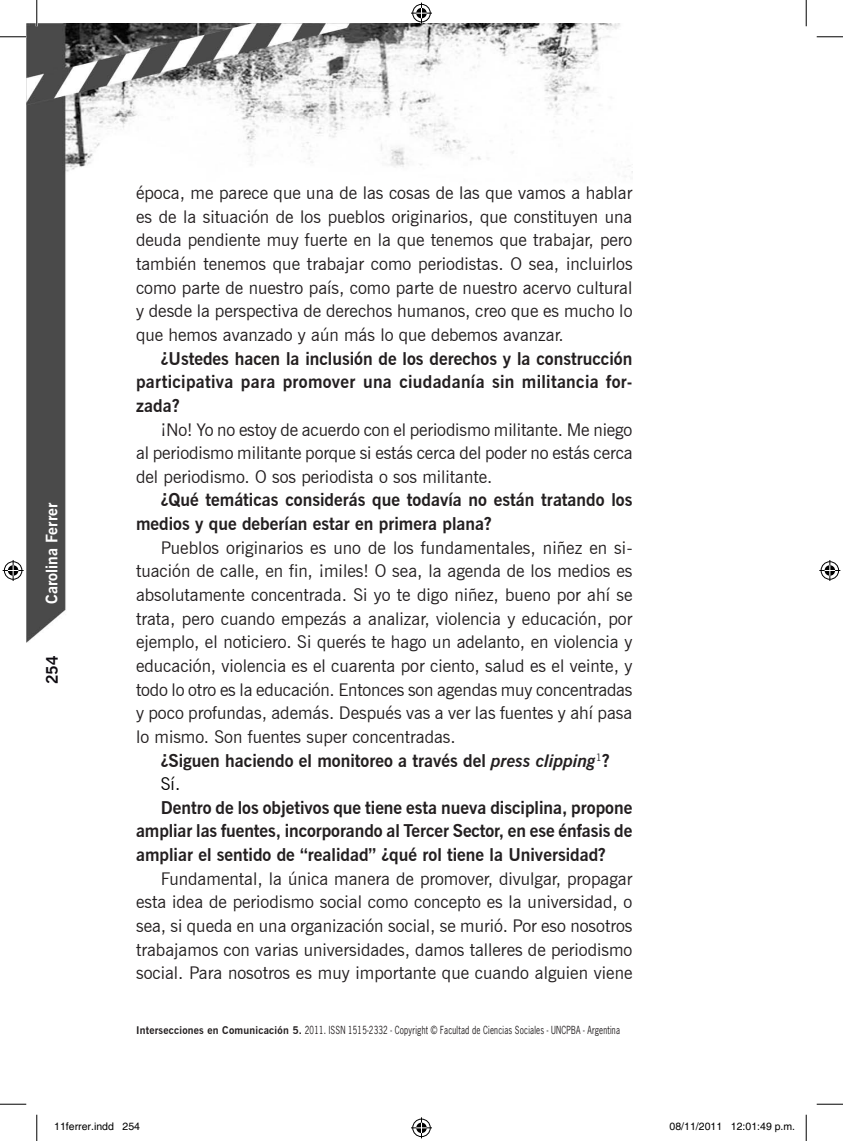
<style>
.page{position:relative;width:843px;height:1141px;background:#fff}
.page>*{position:absolute;margin:0;border:0;box-sizing:border-box;transform-origin:0 0}
.t1{font:17.5px/23.6px "News Gothic BT";color:#231f20;text-align:justify}
.t2{font:700 17.5px/23.6px "News Gothic BT";color:#231f20;text-align:justify}
.t3{font:700 15.75px "News Gothic BT";color:#fff}
.t4{font:700 15.75px "News Gothic BT";color:#0e0b11}
.t5{font:10.5px "News Gothic Cn";letter-spacing:.02em;color:#231f20}
.t6{font:10.5px "Helvetica";color:#000}
.s1{font-style:italic}
.s2{font-weight:400;color:#000}
.s3{font-family:"News Gothic BT";font-weight:700}
</style>
<div class="page">
<img style="left:27px;top:24px;width:603px;height:618px">
<hr style="left:36px;top:0;width:2px;height:26px;background:#fff">
<svg style="left:0;top:36px;width:26px;height:1px"></svg>
<svg style="left:816px;top:36px;width:26px;height:1px"></svg>
<svg style="left:0;top:1103px;width:26px;height:1px"></svg>
<svg style="left:816px;top:1103px;width:26px;height:1px"></svg>
<svg style="left:36px;top:0;width:1px;height:26px"></svg>
<svg style="left:36px;top:1114px;width:1px;height:26px"></svg>
<svg style="left:805px;top:0;width:1px;height:26px"></svg>
<svg style="left:805px;top:1114px;width:1px;height:26px"></svg>
<svg style="left:411px;top:3px;width:21px;height:21px"></svg>
<svg style="left:411px;top:1117px;width:21px;height:20px"></svg>
<svg style="left:3px;top:560px;width:21px;height:21px"></svg>
<svg style="left:819px;top:560px;width:21px;height:21px"></svg>
<p class="t3" style="left:42px;top:603px;width:102px;rotate:-90deg">Carolina Ferrer</p>
<p class="t4" style="left:42px;top:684px;width:31px;rotate:-90deg">254</p>
<p class="t1" style="left:136px;top:181px;width:498px">época, me parece que una de las cosas de las que vamos a hablar es de la situación de los pueblos originarios, que constituyen una deuda pendiente muy fuerte en la que tenemos que trabajar, pero también tenemos que trabajar como periodistas. O sea, incluirlos como parte de nuestro país, como parte de nuestro acervo cultural y desde la perspectiva de derechos humanos, creo que es mucho lo que hemos avanzado y aún más lo que debemos avanzar.</p>
<p class="t2" style="left:136px;top:346px;width:498px;text-indent:25px">¿Ustedes hacen la inclusión de los derechos y la construcción participativa para promover una ciudadanía sin militancia for&shy;zada?</p>
<p class="t1" style="left:136px;top:417px;width:498px;text-indent:25px">¡No! Yo no estoy de acuerdo con el periodismo militante. Me niego al periodismo militante porque si estás cerca del poder no estás cerca del periodismo. O sos periodista o sos militante.</p>
<p class="t2" style="left:136px;top:488px;width:498px;text-indent:25px">¿Qué temáticas considerás que todavía no están tratando los medios y que deberían estar en primera plana?</p>
<p class="t1" style="left:136px;top:535px;width:498px;text-indent:25px">Pueblos originarios es uno de los fundamentales, niñez en si&shy;tuación de calle, en fin, ¡miles! O sea, la agenda de los medios es absolutamente concentrada. Si yo te digo niñez, bueno por ahí se trata, pero cuando empezás a analizar, violencia y educación, por ejemplo, el noticiero. Si querés te hago un adelanto, en violencia y educación, violencia es el cuarenta por ciento, salud es el veinte, y todo lo otro es la educación. Entonces son agendas muy concentradas y poco profundas, además. Después vas a ver las fuentes y ahí pasa lo mismo. Son fuentes super concentradas.</p>
<p class="t2" style="left:161px;top:748px;width:450px">¿Siguen haciendo el monitoreo a través del <span class="s1">press clipping</span><sup>1</sup>?<br><span class="s2">Sí.</span></p>
<p class="t2" style="left:136px;top:795px;width:497px;text-indent:25px">Dentro de los objetivos que tiene esta nueva disciplina, propone ampliar las fuentes, incorporando al Tercer Sector, en ese énfasis de ampliar el sentido de “realidad” ¿qué rol tiene la Universidad?</p>
<p class="t1" style="left:136px;top:866px;width:498px;text-indent:25px">Fundamental, la única manera de promover, divulgar, propagar esta idea de periodismo social como concepto es la universidad, o sea, si queda en una organización social, se murió. Por eso nosotros trabajamos con varias universidades, damos talleres de periodismo social. Para nosotros es muy importante que cuando alguien viene</p>
<p class="t5" style="left:136px;top:1022px;width:485px"><span class="s3">Intersecciones en Comunicación 5.</span> 2011. ISSN 1515-2332 - Copyright © Facultad de Ciencias Sociales - UNCPBA - Argentina</p>
<p class="t6" style="left:54px;top:1120px;width:87px">11ferrer.indd 254</p>
<p class="t6" style="left:669px;top:1120px;width:127px">08/11/2011 12:01:49 p.m.</p>
</div>
